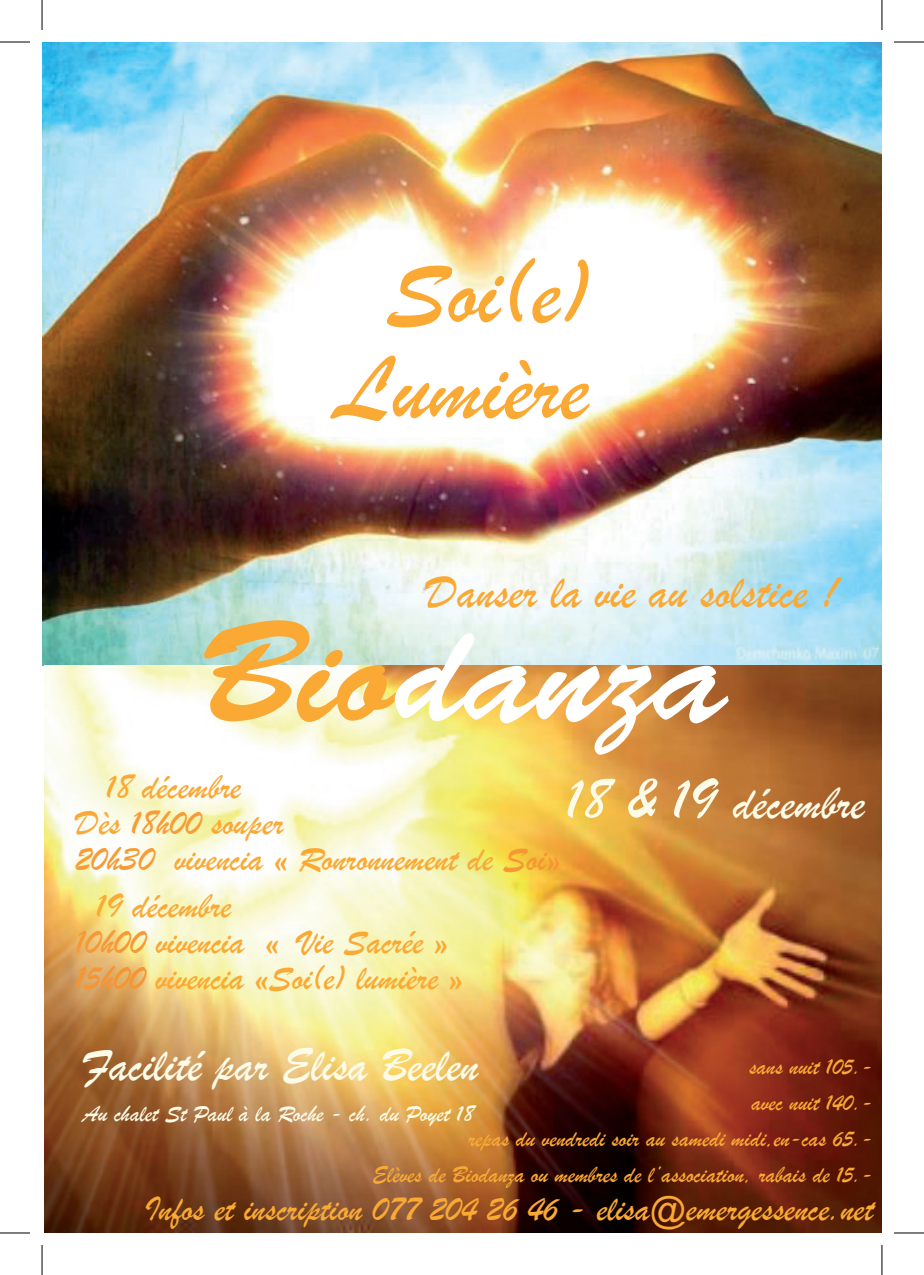
<style>
.page{position:relative;width:924px;height:1275px;background:#fff}
.page>*{position:absolute;margin:0;border:0;box-sizing:border-box;transform-origin:0 0}
.t1{font:144px "Brush Script Std";color:#fff}
.t2{font:96px/96px "Brush Script";color:#faa934;text-align:center}
.t3{font:48px "Brush Script";color:#fbfbe7}
.t4{font:48px "Brush Script";color:#faa934}
.t5{font:36px/36px "Brush Script";color:#faa934}
.t6{font:24px/36px "Brush Script";color:#faa934;text-align:right}
.t7{font:24px "Brush Script";color:#fbfbe7}
.s1{color:#faa934}
.s2{color:#f89b34}
.s3{color:#f79734}
.s4{font-size:60px}
.s5{color:#f79834}
.s6{color:#f79433}
</style>
<div class="page">
<img style="left:42px;top:42px;width:839px;height:624px">
<img style="left:45px;top:666px;width:836px;height:567px">
<hr style="left:0;top:42px;width:30px;height:1px;background:#000">
<hr style="left:893px;top:42px;width:30px;height:1px;background:#000">
<hr style="left:0;top:1232px;width:30px;height:1px;background:#000">
<hr style="left:893px;top:1232px;width:30px;height:1px;background:#000">
<hr style="left:42px;top:0;width:1px;height:30px;background:#000">
<hr style="left:42px;top:1245px;width:1px;height:30px;background:#000">
<hr style="left:881px;top:0;width:1px;height:30px;background:#000">
<hr style="left:881px;top:1245px;width:1px;height:30px;background:#000">
<h2 class="t2" style="left:335px;top:246px;width:258px">Soi(e)<br>Lumière</h2>
<h3 class="t4" style="left:426px;top:563px;width:412px">Danser la vie au solstice !</h3>
<h1 class="t1" style="left:196px;top:593px;width:532px"><span class="s1">Bio</span>danza</h1>
<p class="t5" style="left:75px;top:769px;width:486px;text-indent:30px">18 décembre<br>Dès <span class="s2">18h00</span> souper<br><span class="s2">20h30</span> vivencia « Ronronnement de <span class="s3">Soi»</span></p>
<h3 class="t3" style="left:565px;top:774px;width:300px"><span class="s4">18 &amp; 19</span> décembre</h3>
<p class="t5" style="left:75px;top:888px;width:389px;text-indent:20px">19 décembre<br><span class="s5">10h00</span> vivencia « Vie Sacrée »<br><span class="s6">15h00</span> vivencia «Soi(e) lumière »</p>
<h3 class="t3" style="left:83px;top:1035px;width:397px">Facilité par Elisa Beelen</h3>
<p class="t6" style="left:372px;top:1049px;width:502px">sans nuit 105.-<br>avec nuit 140.-<br>repas du vendredi soir au samedi midi,en-cas 65.-<br>Elèves de Biodanza ou membres de l’association, rabais de 15.-</p>
<p class="t7" style="left:83px;top:1098px;width:392px">Au chalet St Paul à la Roche - ch. du Poyet 18</p>
<p class="t5" style="left:145px;top:1191px;width:729px">Infos et inscription 077 204 26 46 - elisa@emergessence.net</p>
</div>
